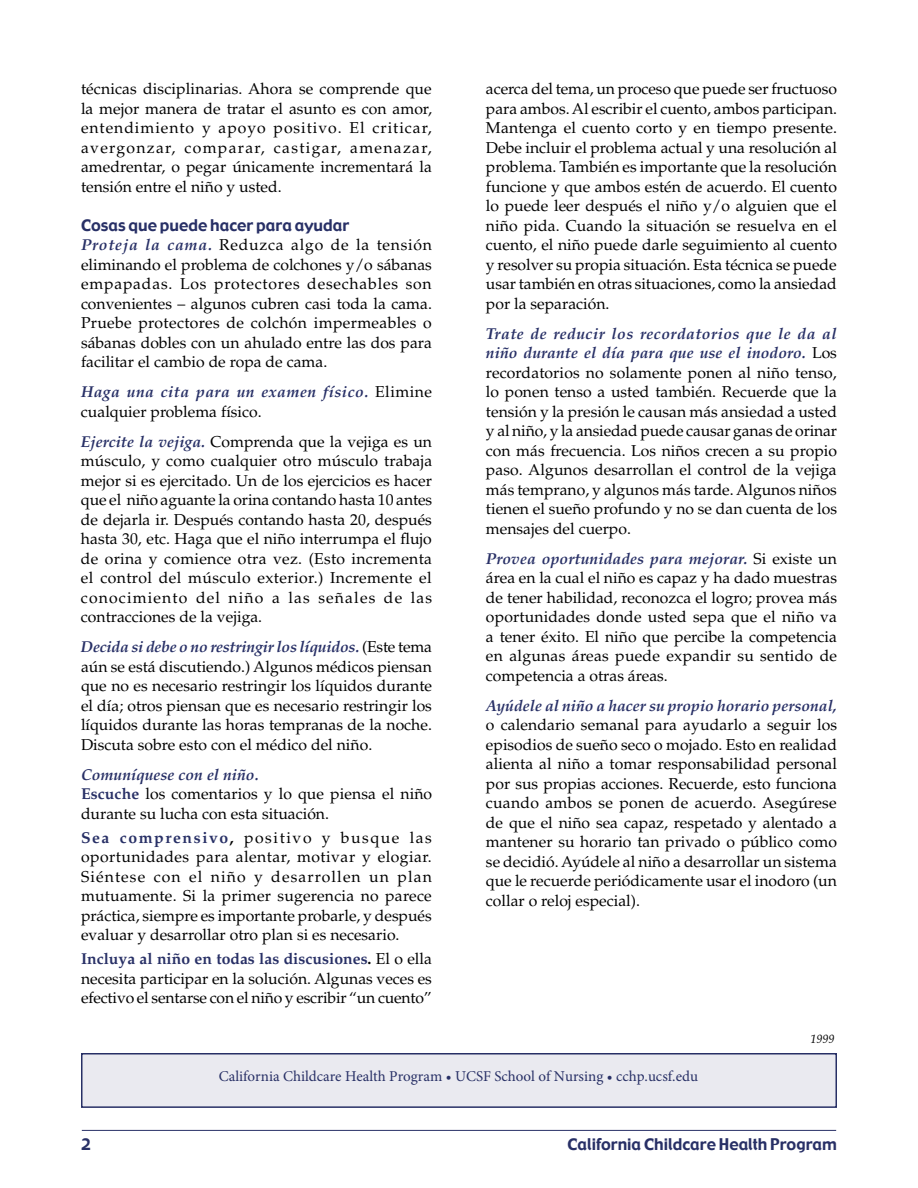
<style>
.page{position:relative;width:918px;height:1188px;background:#fff}
.page>*{position:absolute;margin:0;border:0;box-sizing:border-box;transform-origin:0 0}
.Body_Text{font:15.75px/19.5px "Palatino";color:#000;text-align:justify}
.Body_Text-2{font:15.75px "Gadget";color:#283066}
.Sub_subhead{font:15.75px "Gadget";color:#283066}
.Body_Text-3{font:italic 700 15.75px "Palatino";color:#283066}
.t1{font:15px "Minion Pro";color:#283066}
.Body_Text-4{font:italic 12px "Palatino";color:#000}
.s1{font-weight:700;font-style:italic;color:#283066}
.s2{font-weight:700;color:#283066}
.s3{font-weight:700}
</style>
<div class="page">
<hr style="left:82px;top:1130px;width:754px;height:1px;background:#283066">
<div style="left:82px;top:1054px;width:754px;height:53px;background:#eaeaf0"></div>
<div style="left:81px;top:1053px;width:756px;height:55px;border:2px solid #283066"></div>
<p class="Body_Text" style="left:81px;top:80px;width:352px">técnicas disciplinarias. Ahora se comprende que la mejor manera de tratar el asunto es con amor, entendimiento y apoyo positivo. El criticar, avergonzar, comparar, castigar, amenazar, amedrentar, o pegar únicamente incrementará la tensión entre el niño y usted.</p>
<p class="Sub_subhead" style="left:81px;top:215px;width:270px">Cosas que puede hacer para ayudar</p>
<p class="Body_Text" style="left:81px;top:236px;width:353px"><span class="s1">Proteja la cama.</span> Reduzca algo de la tensión eliminando el problema de colchones y/o sábanas empapadas. Los protectores desechables son convenientes – algunos cubren casi toda la cama.<br>Pruebe protectores de colchón impermeables o sábanas dobles con un ahulado entre las dos para facilitar el cambio de ropa de cama.</p>
<p class="Body_Text" style="left:81px;top:383px;width:352px"><span class="s1">Haga una cita para un examen físico.</span> Elimine cualquier problema físico.</p>
<p class="Body_Text" style="left:81px;top:432px;width:353px"><span class="s1">Ejercite la vejiga.</span> Comprenda que la vejiga es un músculo, y como cualquier otro músculo trabaja mejor si es ejercitado. Un de los ejercicios es hacer que el niño aguante la orina contando hasta 10 antes de dejarla ir. Después contando hasta 20, después hasta 30, etc. Haga que el niño interrumpa el flujo de orina y comience otra vez. (Esto incrementa el control del músculo exterior.) Incremente el conocimiento del niño a las señales de las contracciones de la vejiga.</p>
<p class="Body_Text" style="left:81px;top:638px;width:353px"><span class="s1">Decida si debe o no restringir los líquidos.</span> (Este tema aún se está discutiendo.) Algunos médicos piensan que no es necesario restringir los líquidos durante el día; otros piensan que es necesario restringir los líquidos durante las horas tempranas de la noche.<br>Discuta sobre esto con el médico del niño.</p>
<p class="Body_Text-3" style="left:81px;top:765px;width:179px">Comuníquese con el niño.</p>
<p class="Body_Text" style="left:81px;top:785px;width:353px"><span class="s2">Escuche</span> los comentarios y lo que piensa el niño durante su lucha con esta situación.</p>
<p class="Body_Text" style="left:81px;top:828px;width:352px"><span class="s2">Sea comprensivo</span><span class="s3">,</span> positivo y busque las oportunidades para alentar, motivar y elogiar.<br>Siéntese con el niño y desarrollen un plan mutuamente. Si la primer sugerencia no parece práctica, siempre es importante probarle, y después evaluar y desarrollar otro plan si es necesario.</p>
<p class="Body_Text" style="left:81px;top:950px;width:353px"><span class="s2">Incluya al niño en todas las discusiones</span><span class="s3">.</span> El o ella necesita participar en la solución. Algunas veces es efectivo el sentarse con el niño y escribir “un cuento”</p>
<p class="Body_Text" style="left:486px;top:79px;width:353px">acerca del tema, un proceso que puede ser fructuoso para ambos. Al escribir el cuento, ambos participan.<br>Mantenga el cuento corto y en tiempo presente.<br>Debe incluir el problema actual y una resolución al problema. También es importante que la resolución funcione y que ambos estén de acuerdo. El cuento lo puede leer después el niño y/o alguien que el niño pida. Cuando la situación se resuelva en el cuento, el niño puede darle seguimiento al cuento y resolver su propia situación. Esta técnica se puede usar también en otras situaciones, como la ansiedad por la separación.</p>
<p class="Body_Text" style="left:486px;top:324px;width:353px"><span class="s1">Trate de reducir los recordatorios que le da al niño durante el día para que use el inodoro.</span> Los recordatorios no solamente ponen al niño tenso, lo ponen tenso a usted también. Recuerde que la tensión y la presión le causan más ansiedad a usted y al niño, y la ansiedad puede causar ganas de orinar con más frecuencia. Los niños crecen a su propio paso. Algunos desarrollan el control de la vejiga más temprano, y algunos más tarde. Algunos niños tienen el sueño profundo y no se dan cuenta de los mensajes del cuerpo.</p>
<p class="Body_Text" style="left:486px;top:549px;width:353px"><span class="s1">Provea oportunidades para mejorar.</span> Si existe un área en la cual el niño es capaz y ha dado muestras de tener habilidad, reconozca el logro; provea más oportunidades donde usted sepa que el niño va a tener éxito. El niño que percibe la competencia en algunas áreas puede expandir su sentido de competencia a otras áreas.</p>
<p class="Body_Text" style="left:486px;top:696px;width:353px"><span class="s1">Ayúdele al niño a hacer su propio horario personal, </span>o calendario semanal para ayudarlo a seguir los episodios de sueño seco o mojado. Esto en realidad alienta al niño a tomar responsabilidad personal por sus propias acciones. Recuerde, esto funciona cuando ambos se ponen de acuerdo. Asegúrese de que el niño sea capaz, respetado y alentado a mantener su horario tan privado o público como se decidió. Ayúdele al niño a desarrollar un sistema que le recuerde periódicamente usar el inodoro (un collar o reloj especial).</p>
<p class="Body_Text-4" style="left:811px;top:1032px;width:25px">1999</p>
<p class="t1" style="left:219px;top:1067px;width:481px">California Childcare Health Program • UCSF School of Nursing • cchp.ucsf.edu</p>
<p class="Body_Text-2" style="left:81px;top:1134px;width:11px">2</p>
<p class="Body_Text-2" style="left:567px;top:1134px;width:271px">California Childcare Health Program</p>
</div>
